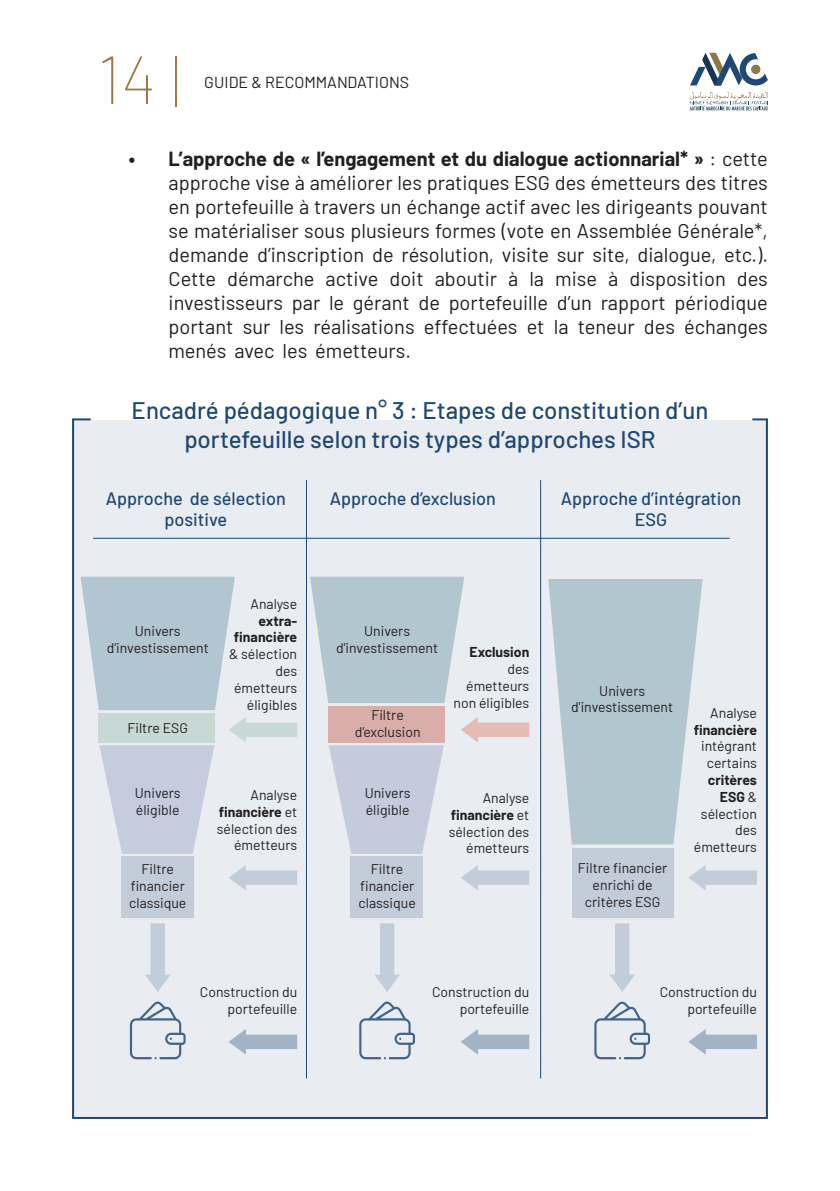
<style>
.page{position:relative;width:840px;height:1191px;background:#fff}
.page>*{position:absolute;margin:0;border:0;box-sizing:border-box;transform-origin:0 0}
.t1{font:100 68px "Barlow";color:#997c45}
.t2{font:500 24px/28.8px "Barlow";color:#204874;text-align:center}
.t3{font:20px/24px "Barlow";color:#231f20;text-align:justify}
.t4{font:500 18px/21.6px "Barlow";color:#204874;text-align:center}
.t5{font:16px "Barlow";color:#231f20}
.t6{font:14px/16.8px "Barlow";color:#231f20;text-align:center}
.t7{font:700 14px/16.8px "Barlow";color:#231f20;text-align:right}
.s1{font-weight:700}
</style>
<div class="page">
<svg style="left:690px;top:53px;width:77px;height:32px"></svg>
<svg style="left:750px;top:65px;width:10px;height:9px"></svg>
<svg style="left:689px;top:92px;width:78px;height:18px"></svg>
<hr style="left:175px;top:56px;width:1px;height:51px;background:#997c45">
<svg style="left:72px;top:418px;width:696px;height:701px;background:#dde3e9"></svg>
<hr style="left:93px;top:538px;width:636px;height:1px;background:#204874">
<hr style="left:306px;top:480px;width:1px;height:598px;background:#204874">
<hr style="left:540px;top:480px;width:1px;height:598px;background:#204874">
<svg style="left:460px;top:717px;width:69px;height:25px;background:#e6d1cf"></svg>
<svg style="left:460px;top:864px;width:69px;height:26px;background:#d4dbe4"></svg>
<svg style="left:687px;top:864px;width:69px;height:26px;background:#d4dce4"></svg>
<svg style="left:460px;top:1029px;width:69px;height:25px;background:#c1ccd8"></svg>
<svg style="left:687px;top:1029px;width:69px;height:25px;background:#c1cdd8"></svg>
<svg style="left:374px;top:923px;width:26px;height:69px;background:#d4dbe4"></svg>
<svg style="left:609px;top:923px;width:25px;height:69px;background:#d3dbe3"></svg>
<svg style="left:80px;top:577px;width:155px;height:133px;background:#b8cad4"></svg>
<svg style="left:99px;top:745px;width:115px;height:109px;background:#cbd2e1"></svg>
<div style="left:99px;top:713px;width:116px;height:29px;background:#c8d8d4"></div>
<div style="left:121px;top:856px;width:72px;height:62px;background:#c3cdd9"></div>
<svg style="left:228px;top:717px;width:69px;height:25px;background:#d6e1e0"></svg>
<svg style="left:228px;top:864px;width:69px;height:26px;background:#d4dbe4"></svg>
<svg style="left:228px;top:1029px;width:69px;height:25px;background:#c1ccd8"></svg>
<svg style="left:145px;top:923px;width:25px;height:69px;background:#d3dbe3"></svg>
<svg style="left:130px;top:1001px;width:55px;height:58px;background:#cad4de"></svg>
<svg style="left:359px;top:1001px;width:56px;height:58px;background:#cad4de"></svg>
<svg style="left:594px;top:1001px;width:55px;height:58px;background:#cad4de"></svg>
<h1 class="t1" style="left:97px;top:31px;width:60px">14</h1>
<p class="t5" style="left:204px;top:70px;width:206px">GUIDE &amp; RECOMMANDATIONS</p>
<p class="t3" style="left:168px;top:145px;width:600px;text-indent:-40px"><span class="s1">• L’approche de « l’engagement et du dialogue actionnarial* »</span> : cette approche vise à améliorer les pratiques ESG des émetteurs des titres en portefeuille à travers un échange actif avec les dirigeants pouvant se matérialiser sous plusieurs formes (vote en Assemblée Générale*, demande d’inscription de résolution, visite sur site, dialogue, etc.).<br>Cette démarche active doit aboutir à la mise à disposition des investisseurs par le gérant de portefeuille d’un rapport périodique portant sur les réalisations effectuées et la teneur des échanges menés avec les émetteurs.</p>
<p class="t2" style="left:131px;top:394px;width:578px">Encadré pédagogique n° 3 : Etapes de constitution d’un portefeuille selon trois types d’approches ISR</p>
<p class="t4" style="left:106px;top:486px;width:181px">Approche de sélection</p>
<p class="t4" style="left:329px;top:486px;width:168px">Approche d’exclusion</p>
<p class="t4" style="left:164px;top:507px;width:64px">positive</p>
<p class="t4" style="left:560px;top:486px;width:182px">Approche d’intégration<br>ESG</p>
<p class="t6" style="left:107px;top:622px;width:103px">Univers d'investissement</p>
<p class="t6" style="left:127px;top:718px;width:62px">Filtre ESG</p>
<p class="t6" style="left:250px;top:594px;width:48px">Analyse</p>
<p class="t7" style="left:234px;top:611px;width:65px">extra&shy;financière</p>
<p class="t6" style="left:229px;top:644px;width:70px;text-align:right">&amp; sélection des émetteurs éligibles</p>
<p class="t6" style="left:135px;top:783px;width:47px;text-align:left">Univers éligible</p>
<p class="t6" style="left:217px;top:785px;width:82px;text-align:right">Analyse <span class="s1">financière</span> et sélection des émetteurs</p>
<p class="t6" style="left:336px;top:622px;width:103px">Univers d'investissement</p>
<p class="t6" style="left:354px;top:705px;width:67px">Filtre d’exclusion</p>
<p class="t7" style="left:469px;top:643px;width:61px">Exclusion</p>
<p class="t6" style="left:453px;top:659px;width:77px;text-align:right">des émetteurs non éligibles</p>
<p class="t6" style="left:364px;top:783px;width:47px;text-align:left">Univers éligible</p>
<p class="t6" style="left:448px;top:788px;width:82px;text-align:right">Analyse <span class="s1">financière</span> et sélection des émetteurs</p>
<p class="t6" style="left:571px;top:681px;width:103px">Univers d'investissement</p>
<p class="t6" style="left:710px;top:703px;width:48px">Analyse</p>
<p class="t7" style="left:693px;top:720px;width:65px">financière</p>
<p class="t6" style="left:700px;top:737px;width:57px">intégrant certains</p>
<p class="t6" style="left:693px;top:770px;width:65px;text-align:right"><span class="s1">critères<br>ESG</span> &amp; sélection des émetteurs</p>
<p class="t6" style="left:129px;top:860px;width:59px">Filtre financier classique</p>
<p class="t6" style="left:358px;top:860px;width:59px">Filtre financier classique</p>
<p class="t6" style="left:577px;top:859px;width:91px">Filtre financier enrichi de critères ESG</p>
<p class="t6" style="left:200px;top:982px;width:99px;text-align:right">Construction du portefeuille</p>
<p class="t6" style="left:432px;top:982px;width:99px;text-align:right">Construction du portefeuille</p>
<p class="t6" style="left:659px;top:982px;width:99px;text-align:right">Construction du portefeuille</p>
</div>
